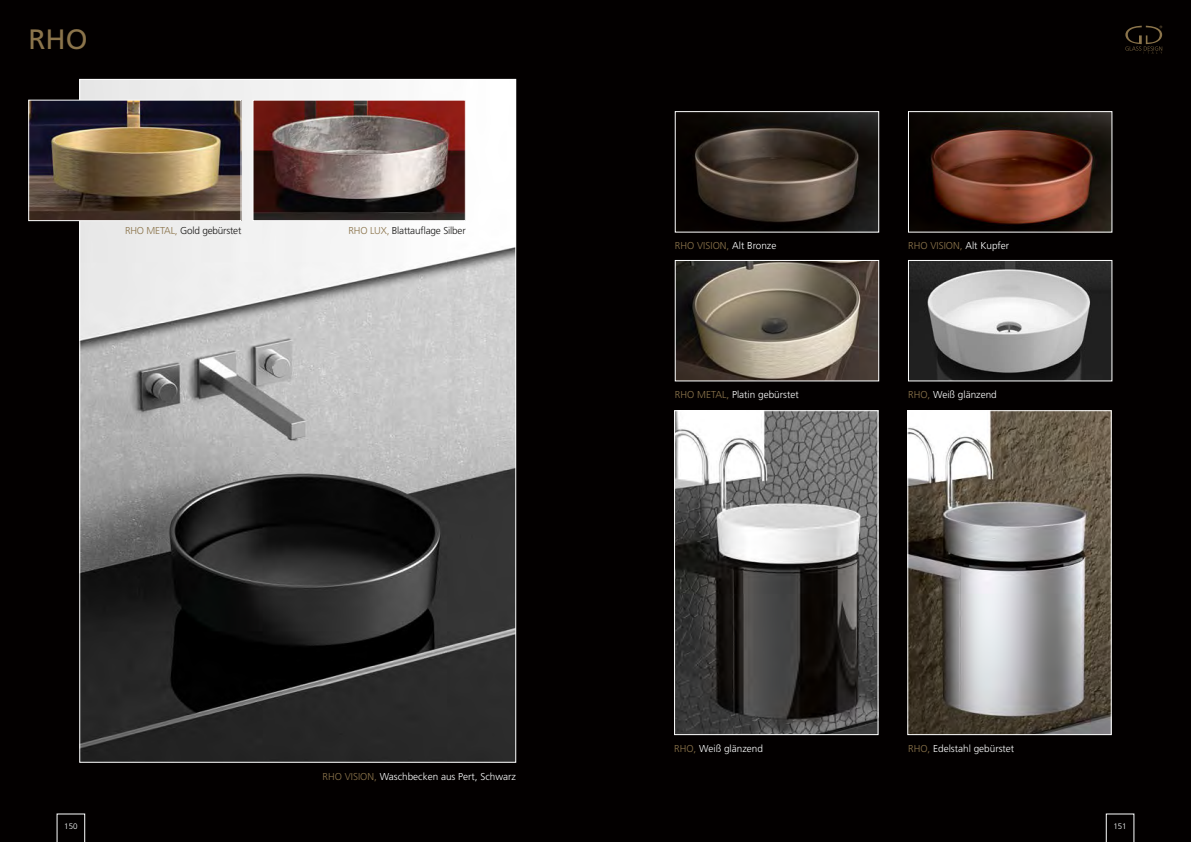
<style>
.page{position:relative;width:1191px;height:842px;background:#030000}
.page>*{position:absolute;margin:0;border:0;box-sizing:border-box;transform-origin:0 0}
.t1{font:28px "Frutiger LT Std";color:#8b744b}
.t2{font:300 10px "Frutiger LT Std";color:#fff}
.t3{font:300 10px "Frutiger LT Std";letter-spacing:-.02em;color:#181716}
.t4{font:300 10px "Frutiger LT Std";color:#8b744b}
.t5{font:300 8px "Frutiger LT Std";color:#fff}
.s1{color:#8b744b}
.s2{color:#fff}
</style>
<div class="page">
<svg style="left:1125px;top:26px;width:37px;height:28px"></svg>
<svg style="left:57px;top:814px;width:28px;height:28px"></svg>
<img style="left:81px;top:81px;width:433px;height:680px">
<img style="left:255px;top:102px;width:209px;height:117px">
<div style="left:253px;top:100px;width:213px;height:121px;border:1px solid #fff"></div>
<img style="left:30px;top:102px;width:209px;height:117px">
<div style="left:28px;top:100px;width:213px;height:121px;border:1px solid #fff"></div>
<img style="left:909px;top:412px;width:200px;height:321px">
<div style="left:907px;top:410px;width:204px;height:325px;border:1px solid #fff"></div>
<img style="left:694px;top:113px;width:183px;height:117px">
<div style="left:675px;top:111px;width:204px;height:121px;border:1px solid #fff"></div>
<img style="left:677px;top:262px;width:200px;height:117px">
<div style="left:675px;top:260px;width:204px;height:121px;border:1px solid #fff"></div>
<img style="left:910px;top:262px;width:200px;height:117px">
<div style="left:908px;top:260px;width:204px;height:121px;border:1px solid #fff"></div>
<img style="left:930px;top:113px;width:180px;height:117px">
<div style="left:908px;top:111px;width:204px;height:121px;border:1px solid #fff"></div>
<svg style="left:1106px;top:814px;width:28px;height:28px"></svg>
<img style="left:676px;top:412px;width:200px;height:321px">
<div style="left:674px;top:410px;width:204px;height:325px;border:1px solid #fff"></div>
<h1 class="t1" style="left:28px;top:23px;width:61px">RHO</h1>
<p class="t3" style="left:125px;top:225px;width:118px"><span class="s1">RHO METAL,</span> Gold gebürstet</p>
<p class="t3" style="left:348px;top:225px;width:119px"><span class="s1">RHO LUX,</span> Blattauflage Silber</p>
<p class="t5" style="left:64px;top:821px;width:15px">150</p>
<p class="t2" style="left:322px;top:770px;width:195px"><span class="s1">RHO VISION,</span> Waschbecken aus Pert, Schwarz</p>
<p class="t4" style="left:675px;top:240px;width:103px">RHO VISION, <span class="s2">Alt Bronze</span></p>
<p class="t4" style="left:908px;top:240px;width:103px">RHO VISION, <span class="s2">Alt Kupfer</span></p>
<p class="t2" style="left:675px;top:389px;width:125px"><span class="s1">RHO METAL,</span> Platin gebürstet</p>
<p class="t2" style="left:908px;top:389px;width:90px"><span class="s1">RHO,</span> Weiß glänzend</p>
<p class="t2" style="left:674px;top:742px;width:90px"><span class="s1">RHO,</span> Weiß glänzend</p>
<p class="t2" style="left:908px;top:742px;width:108px"><span class="s1">RHO,</span> Edelstahl gebürstet</p>
<p class="t5" style="left:1113px;top:821px;width:15px">151</p>
</div>
